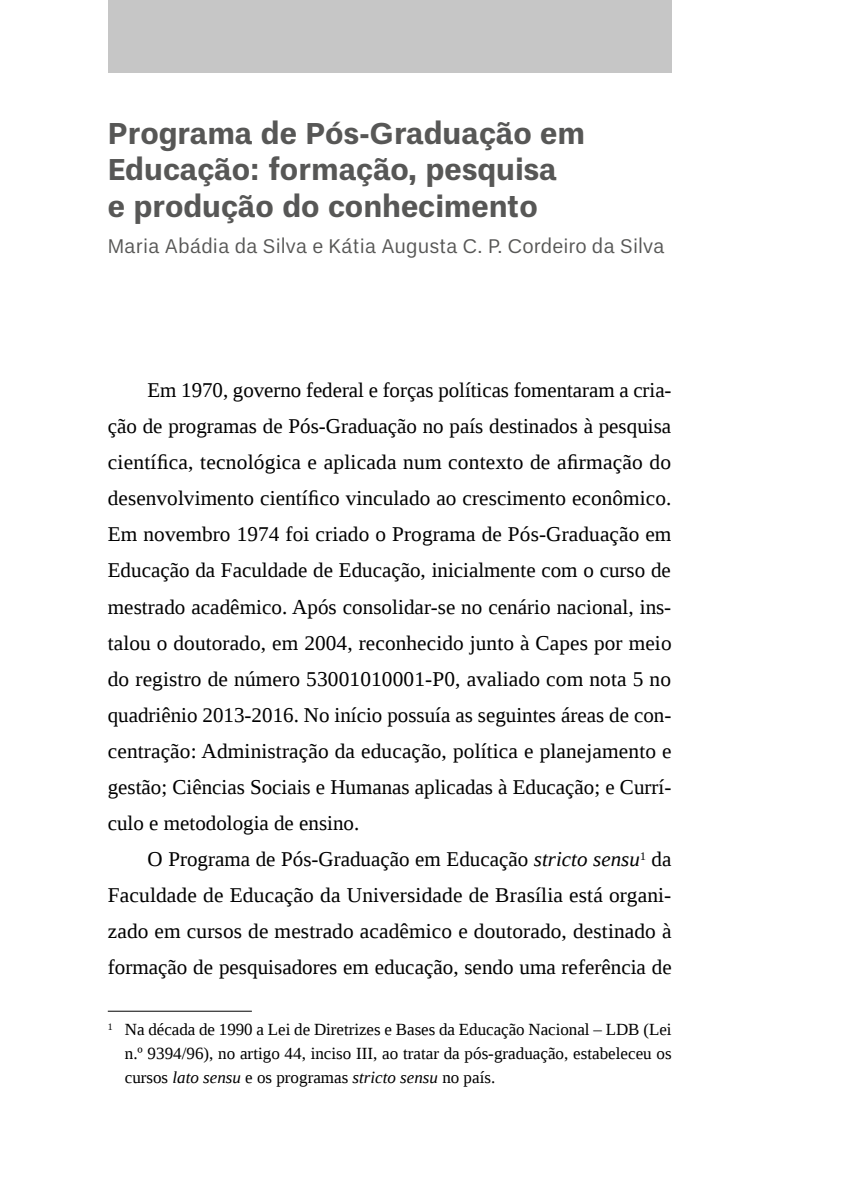
<style>
.page{position:relative;width:851px;height:1191px;background:#fff}
.page>*{position:absolute;margin:0;border:0;box-sizing:border-box;transform-origin:0 0}
.t1{font:700 30px/36px "Un B Pro";color:#575756}
.t2{font:21px/36px "Liberation Serif";color:#000;text-align:justify}
.t3{font:20px "Un B Pro";color:#575756}
.t4{font:17px/24px "Liberation Serif";color:#000;text-align:justify}
.s1{font-style:italic}
</style>
<div class="page">
<hr style="left:108px;top:1010px;width:144px;height:1px;background:#000">
<div style="left:108px;top:0;width:563px;height:72px;background:#c6c6c6"></div>
<h1 class="t1" style="left:108px;top:116px;width:478px">Programa de Pós-Graduação em<br>Educação: formação, pesquisa<br>e produção do conhecimento</h1>
<p class="t3" style="left:108px;top:234px;width:558px">Maria Abádia da Silva e Kátia Augusta C. P. Cordeiro da Silva</p>
<p class="t2" style="left:108px;top:372px;width:565px;text-indent:40px">Em 1970, governo federal e forças políticas fomentaram a cria&shy;ção de programas de Pós-Graduação no país destinados à pesquisa científica, tecnológica e aplicada num contexto de afirmação do desenvolvimento científico vinculado ao crescimento econômico.<br>Em novembro 1974 foi criado o Programa de Pós-Graduação em Educação da Faculdade de Educação, inicialmente com o curso de mestrado acadêmico. Após consolidar-se no cenário nacional, ins&shy;talou o doutorado, em 2004, reconhecido junto à Capes por meio do registro de número 53001010001-P0, avaliado com nota 5 no quadriênio 2013-2016. No início possuía as seguintes áreas de con&shy;centração: Administração da educação, política e planejamento e gestão; Ciências Sociais e Humanas aplicadas à Educação; e Currí&shy;culo e metodologia de ensino.</p>
<p class="t2" style="left:108px;top:841px;width:565px;text-indent:40px">O Programa de Pós-Graduação em Educação <span class="s1">stricto sensu</span><sup>1</sup> da Faculdade de Educação da Universidade de Brasília está organi&shy;zado em cursos de mestrado acadêmico e doutorado, destinado à formação de pesquisadores em educação, sendo uma referência de</p>
<p class="t4" style="left:125px;top:1017px;width:548px;text-indent:-17px"><sup>1</sup> Na década de 1990 a Lei de Diretrizes e Bases da Educação Nacional – LDB (Lei n.º 9394/96), no artigo 44, inciso III, ao tratar da pós-graduação, estabeleceu os cursos <span class="s1">lato sensu</span> e os programas <span class="s1">stricto sensu</span> no país.</p>
</div>
